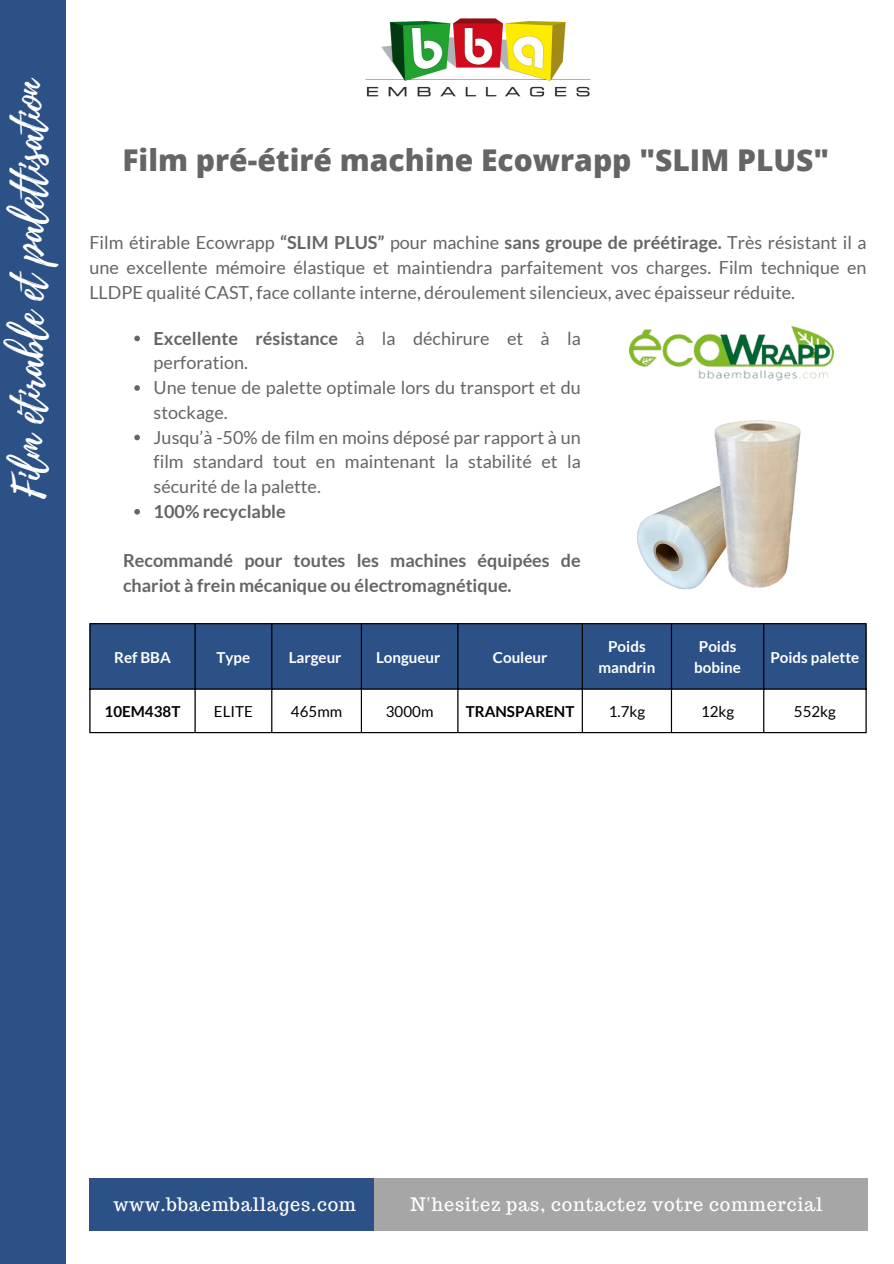
<style>
.page{position:relative;width:894px;height:1264px;background:#fff}
.page>*{position:absolute;margin:0;border:0;box-sizing:border-box;transform-origin:0 0}
.t1{font:41.55px "Playlist Script";color:#fff}
.t2{font:800 30px "Open Sans";color:#656565}
.t3{font:18.15px "Trocchi";letter-spacing:.04em;color:#fff}
.t4{font:18px/24.8px "Lato";color:#656565}
.t5{font:700 18px/24.8px "Lato";color:#656565}
.t6{font:700 15.15px/20.2px "Lato";color:#fff;text-align:center}
.t7{font:15.15px "Lato";color:#000}
.t8{font:700 15.15px "Lato";color:#000}
.s1{font-weight:700}
</style>
<div class="page">
<div style="left:0;top:0;width:66px;height:1263px;background:#2b5187"></div>
<div style="left:374px;top:1178px;width:492px;height:53px;background:#a6a6a6"></div>
<div style="left:89px;top:1178px;width:285px;height:53px;background:#2b5187"></div>
<img style="left:365px;top:18px;width:226px;height:79px">
<svg style="left:134px;top:335px;width:6px;height:6px"></svg>
<svg style="left:134px;top:385px;width:6px;height:6px"></svg>
<svg style="left:134px;top:434px;width:6px;height:6px"></svg>
<svg style="left:134px;top:509px;width:6px;height:5px"></svg>
<img style="left:629px;top:325px;width:204px;height:56px">
<div style="left:90px;top:624px;width:775px;height:64px;background:#2b5187"></div>
<hr style="left:89px;top:624px;width:1px;height:108px;background:#000">
<hr style="left:194px;top:624px;width:2px;height:108px;background:#000">
<hr style="left:271px;top:624px;width:1px;height:108px;background:#000">
<hr style="left:361px;top:624px;width:1px;height:108px;background:#000">
<hr style="left:457px;top:624px;width:1px;height:108px;background:#000">
<hr style="left:581px;top:624px;width:1px;height:108px;background:#000">
<hr style="left:670px;top:624px;width:2px;height:108px;background:#000">
<hr style="left:763px;top:624px;width:1px;height:108px;background:#000">
<hr style="left:865px;top:624px;width:1px;height:108px;background:#000">
<hr style="left:89px;top:623px;width:777px;height:1px;background:#000">
<hr style="left:89px;top:688px;width:777px;height:1px;background:#000">
<hr style="left:89px;top:732px;width:777px;height:1px;background:#000">
<img style="left:637px;top:512px;width:22px;height:66px">
<img style="left:659px;top:420px;width:142px;height:170px">
<p class="t1" style="left:-1px;top:498px;width:423px;rotate:-90deg">Film étirable et palettisation</p>
<p class="t2" style="left:122px;top:139px;width:708px">Film pré-étiré machine Ecowrapp "SLIM PLUS"</p>
<p class="t4" style="left:89px;top:230px;width:778px;text-align:justify">Film étirable Ecowrapp <span class="s1">“SLIM PLUS”</span> pour machine <span class="s1">sans groupe de préétirage.</span> Très résistant il a une excellente mémoire élastique et maintiendra parfaitement vos charges. Film technique en LLDPE qualité CAST, face collante interne, déroulement silencieux, avec épaisseur réduite.</p>
<p class="t4" style="left:154px;top:325px;width:428px"><span class="s1">Excellente résistance</span> à la déchirure et à la perforation.</p>
<h2 class="t4" style="left:154px;top:375px;width:428px">Une tenue de palette optimale lors du transport et du stockage.</h2>
<p class="t4" style="left:154px;top:424px;width:428px;text-align:justify">Jusqu’à -50% de film en moins déposé par rapport à un film standard tout en maintenant la stabilité et la sécurité de la palette.</p>
<p class="t5" style="left:154px;top:498px;width:134px">100% recyclable</p>
<p class="t5" style="left:123px;top:548px;width:459px">Recommandé pour toutes les machines équipées de chariot à frein mécanique ou électromagnétique.</p>
<p class="t6" style="left:114px;top:646px;width:58px">Ref BBA</p>
<p class="t6" style="left:216px;top:646px;width:35px">Type</p>
<p class="t6" style="left:289px;top:646px;width:54px">Largeur</p>
<p class="t6" style="left:376px;top:646px;width:66px">Longueur</p>
<p class="t6" style="left:493px;top:646px;width:56px">Couleur</p>
<p class="t6" style="left:598px;top:636px;width:58px">Poids mandrin</p>
<p class="t6" style="left:694px;top:636px;width:48px">Poids bobine</p>
<p class="t6" style="left:770px;top:646px;width:90px">Poids palette</p>
<p class="t8" style="left:105px;top:701px;width:77px">10EM438T</p>
<p class="t7" style="left:214px;top:701px;width:40px">ELITE</p>
<p class="t7" style="left:291px;top:701px;width:53px">465mm</p>
<p class="t7" style="left:386px;top:701px;width:49px">3000m</p>
<p class="t8" style="left:465px;top:701px;width:110px">TRANSPARENT</p>
<p class="t7" style="left:608px;top:701px;width:38px">1.7kg</p>
<p class="t7" style="left:700px;top:701px;width:35px">12kg</p>
<p class="t7" style="left:793px;top:701px;width:44px">552kg</p>
<h3 class="t3" style="left:113px;top:1192px;width:244px">www.bbaemballages.com</h3>
<p class="t3" style="left:410px;top:1192px;width:413px">N'hesitez pas, contactez votre commercial</p>
</div>
